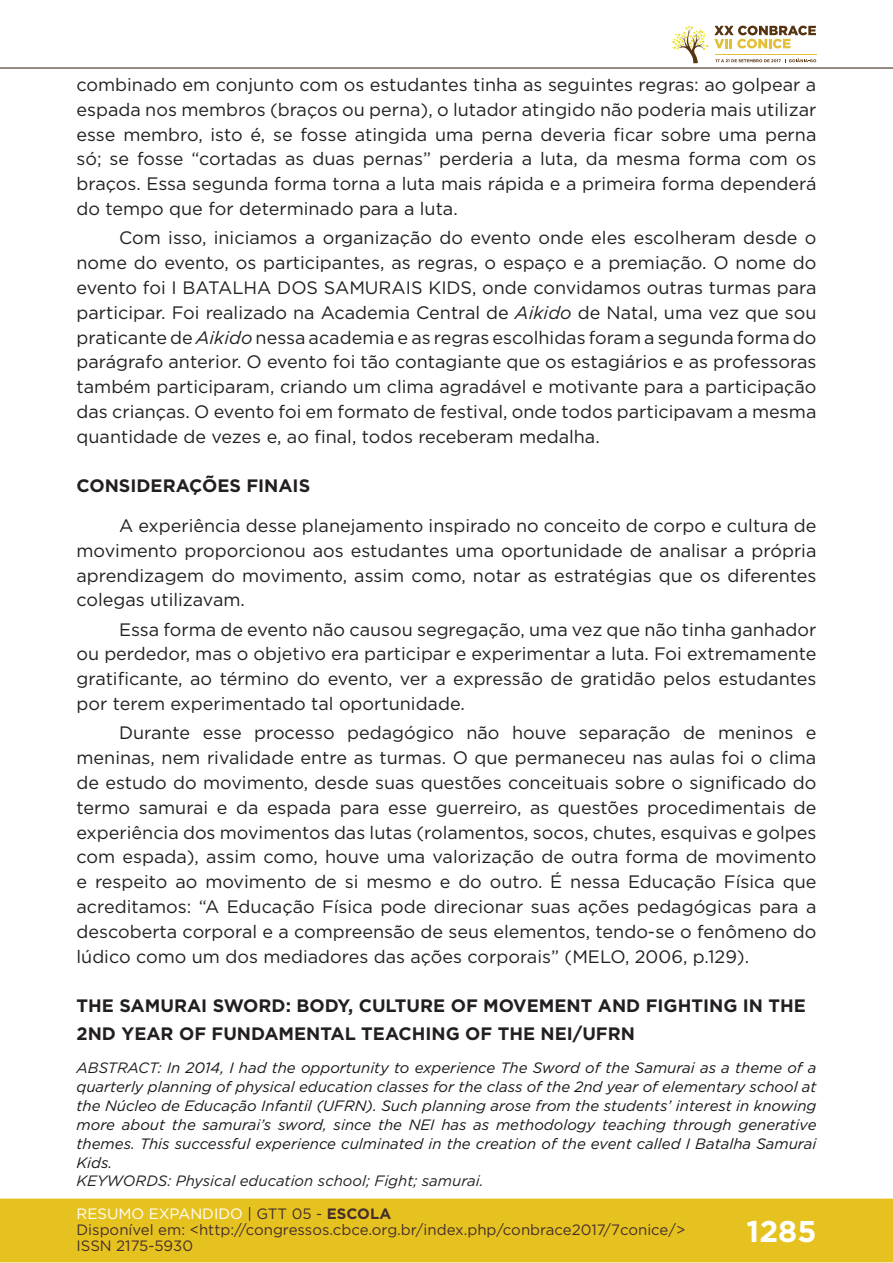
<style>
.page{position:relative;width:893px;height:1263px;background:#fff}
.page>*{position:absolute;margin:0;border:0;box-sizing:border-box;transform-origin:0 0}
.t1{font:700 30px "Gotham";color:#fff}
.t2{font:18px/24.9px "Gotham";color:#231f20;text-align:justify}
.t3{font:700 18px/27.9px "Gotham";color:#231f20}
.t4{font:italic 15px/18.9px "Gotham";color:#14171a;text-align:justify}
.t5{font:15px/16px "Gotham";color:#462f2a}
.t6{font:italic 15px "Gotham";color:#231f20}
.s1{font-style:italic}
.s2{color:#231f20}
.s3{color:#fff}
.s4{color:#442f2a}
.s5{font-weight:700;color:#442f2a}
</style>
<div class="page">
<div style="left:0;top:1198px;width:893px;height:64px;background:#e6c221;border:2px solid #e6c221"></div>
<hr style="left:0;top:67px;width:893px;height:2px;background:#442f2a">
<svg style="left:672px;top:26px;width:144px;height:37px"></svg>
<p class="t2" style="left:77px;top:72px;width:741px">combinado em conjunto com os estudantes tinha as seguintes regras: ao golpear a espada nos membros (braços ou perna), o lutador atingido não poderia mais utilizar esse membro, isto é, se fosse atingida uma perna deveria ficar sobre uma perna só; se fosse “cortadas as duas pernas” perderia a luta, da mesma forma com os braços. Essa segunda forma torna a luta mais rápida e a primeira forma dependerá do tempo que for determinado para a luta.</p>
<p class="t2" style="left:77px;top:225px;width:741px;text-indent:43px">Com isso, iniciamos a organização do evento onde eles escolheram desde o nome do evento, os participantes, as regras, o espaço e a premiação. O nome do evento foi I BATALHA DOS SAMURAIS KIDS, onde convidamos outras turmas para participar. Foi realizado na Academia Central de <span class="s1">Aikido</span> de Natal, uma vez que sou praticante de <span class="s1">Aikido</span> nessa academia e as regras escolhidas foram a segunda forma do parágrafo anterior. O evento foi tão contagiante que os estagiários e as professoras também participaram, criando um clima agradável e motivante para a participação das crianças. O evento foi em formato de festival, onde todos participavam a mesma quantidade de vezes e, ao final, todos receberam medalha.</p>
<p class="t3" style="left:77px;top:472px;width:235px">CONSIDERAÇÕES FINAIS</p>
<p class="t2" style="left:77px;top:513px;width:741px;text-indent:43px">A experiência desse planejamento inspirado no conceito de corpo e cultura de movimento proporcionou aos estudantes uma oportunidade de analisar a própria aprendizagem do movimento, assim como, notar as estratégias que os diferentes colegas utilizavam.</p>
<p class="t2" style="left:77px;top:616px;width:741px;text-indent:43px">Essa forma de evento não causou segregação, uma vez que não tinha ganhador ou perdedor, mas o objetivo era participar e experimentar a luta. Foi extremamente gratificante, ao término do evento, ver a expressão de gratidão pelos estudantes por terem experimentado tal oportunidade.</p>
<p class="t2" style="left:77px;top:720px;width:741px;text-indent:43px">Durante esse processo pedagógico não houve separação de meninos e meninas, nem rivalidade entre as turmas. O que permaneceu nas aulas foi o clima de estudo do movimento, desde suas questões conceituais sobre o significado do termo samurai e da espada para esse guerreiro, as questões procedimentais de experiência dos movimentos das lutas (rolamentos, socos, chutes, esquivas e golpes com espada), assim como, houve uma valorização de outra forma de movimento e respeito ao movimento de si mesmo e do outro. É nessa Educação Física que acreditamos: “A Educação Física pode direcionar suas ações pedagógicas para a descoberta corporal e a compreensão de seus elementos, tendo-se o fenômeno do lúdico como um dos mediadores das ações corporais” (MELO, 2006, p.129).</p>
<p class="t3" style="left:77px;top:991px;width:731px">THE SAMURAI SWORD: BODY, CULTURE OF MOVEMENT AND FIGHTING IN THE<br>2ND YEAR OF FUNDAMENTAL TEACHING OF THE NEI/UFRN</p>
<p class="t4" style="left:77px;top:1058px;width:741px"><span class="s2">ABSTRACT:</span> In 2014, I had the opportunity to experience The Sword of the Samurai as a theme of a quarterly planning of physical education classes for the class of the 2nd year of elementary school at the Núcleo de Educação Infantil (UFRN). Such planning arose from the students’ interest in knowing more about the samurai’s sword, since the NEI has as methodology teaching through generative themes. This successful experience culminated in the creation of the event called I Batalha Samurai Kids.</p>
<p class="t6" style="left:77px;top:1171px;width:409px">KEYWORDS: Physical education school; Fight; samurai.</p>
<p class="t5" style="left:77px;top:1205px;width:610px"><span class="s3">RESUMO EXPANDIDO</span> <span class="s4">| GTT 05 -</span> <span class="s5">ESCOLA<br></span>Disponível em: &lt;http://congressos.cbce.org.br/index.php/conbrace2017/7conice/&gt;<br>ISSN 2175-5930</p>
<h1 class="t1" style="left:747px;top:1212px;width:71px">1285</h1>
</div>
